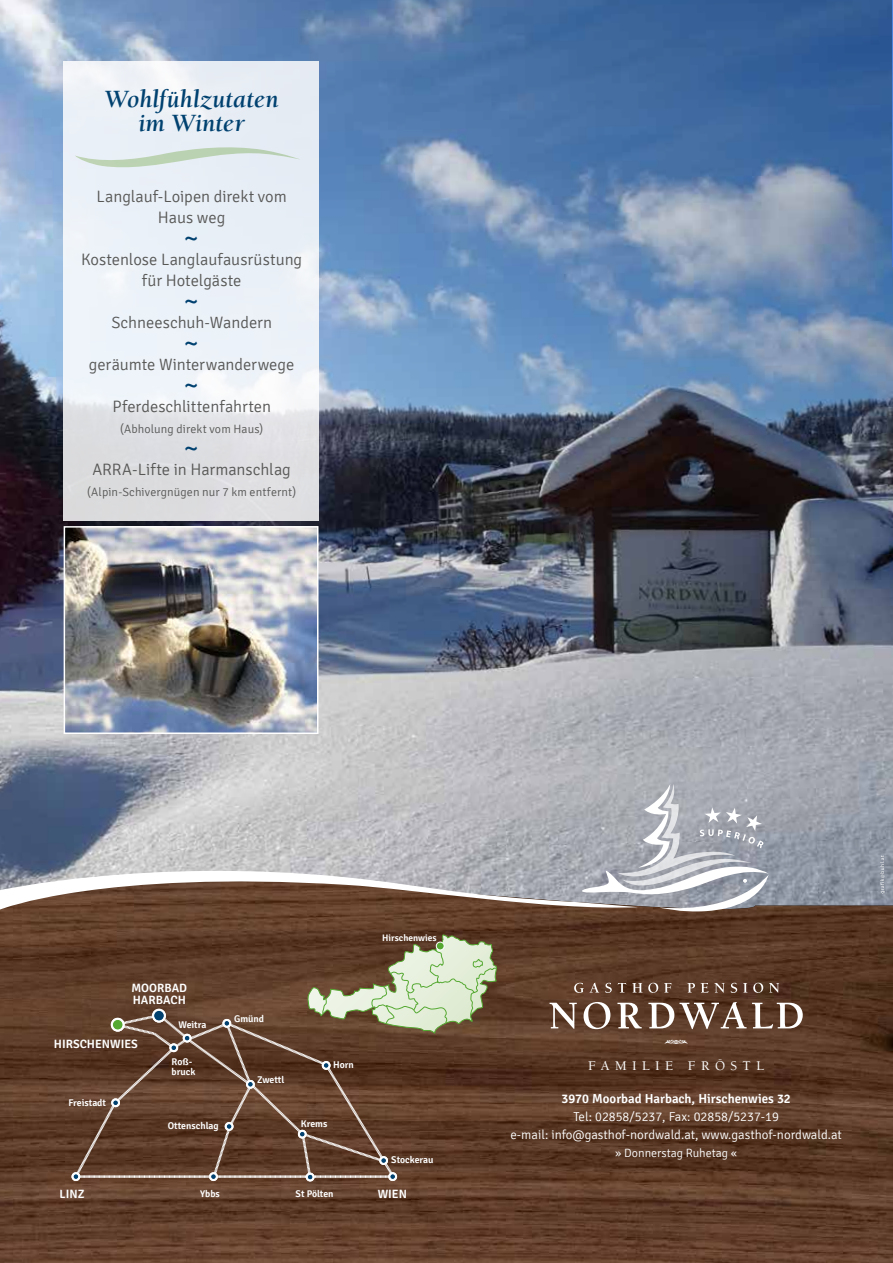
<style>
.page{position:relative;width:893px;height:1263px;background:#fff}
.page>*{position:absolute;margin:0;border:0;box-sizing:border-box;transform-origin:0 0}
.t1{font:italic 700 25.5px/24px "Berkeley";letter-spacing:-.005em;color:#004170;text-align:center}
.t2{font:300 16.5px/21px "Signika";letter-spacing:-.005em;color:#575756;text-align:center}
.t3{font:500 13.65px "Berkeley";letter-spacing:.4em;color:#fff}
.t4{font:300 12.9px/18px "Signika";color:#fff;text-align:center}
.t5{font:600 12.9px "Signika";color:#fff}
.t6{font:300 12px "Signika";letter-spacing:.01em;color:#575756}
.t7{font:600 12px/12px "Signika";color:#fff}
.t8{font:300 12px "Signika";color:#fff}
.t9{font:600 9.75px/10.5px "Signika";color:#fff}
.t10{font:600 9.3px "Signika";color:#fff}
</style>
<div class="page">
<img style="left:0;top:0;width:893px;height:862px">
<img style="left:0;top:880px;width:893px;height:383px">
<div style="left:72px;top:1172px;width:8px;height:9px;border:1px solid #fff;border-radius:50%"></div>
<div style="left:209px;top:1172px;width:9px;height:9px;border:1px solid #fff;border-radius:50%"></div>
<div style="left:306px;top:1173px;width:8px;height:8px;border:1px solid #fff;border-radius:50%"></div>
<div style="left:388px;top:1172px;width:9px;height:9px;border:1px solid #fff;border-radius:50%"></div>
<svg style="left:73px;top:935px;width:425px;height:245px"></svg>
<div style="left:436px;top:942px;width:8px;height:8px;background:#55a932;border-radius:50%"></div>
<div style="left:436px;top:942px;width:8px;height:8px;border:1px solid #fff;border-radius:50%"></div>
<svg style="left:549px;top:1002px;width:254px;height:27px"></svg>
<svg style="left:574px;top:983px;width:205px;height:10px"></svg>
<svg style="left:0;top:784px;width:769px;height:130px"></svg>
<svg style="left:64px;top:62px;width:255px;height:459px;fill:#eaf0f7"></svg>
<svg style="left:75px;top:144px;width:225px;height:30px"></svg>
<img style="left:67px;top:529px;width:248px;height:202px">
<div style="left:64px;top:526px;width:254px;height:208px;border:2px solid #fff"></div>
<svg style="left:880px;top:855px;width:5px;height:38px"></svg>
<img style="left:892px;top:1px;width:1px;height:351px">
<svg style="left:892px;top:119px;width:1px;height:55px"></svg>
<svg style="left:892px;top:1072px;width:1px;height:191px"></svg>
<svg style="left:665px;top:1040px;width:23px;height:4px"></svg>
<h1 class="t1" style="left:105px;top:87px;width:176px">Wohlfühlzutaten im Winter</h1>
<p class="t2" style="left:97px;top:186px;width:192px">Langlauf-Loipen direkt vom<br>Haus weg</p>
<h1 class="t1" style="left:185px;top:225px;width:15px">~</h1>
<p class="t2" style="left:81px;top:249px;width:223px">Kostenlose Langlaufausrüstung für Hotelgäste</p>
<h1 class="t1" style="left:185px;top:288px;width:15px">~</h1>
<p class="t2" style="left:111px;top:312px;width:162px">Schneeschuh-Wandern</p>
<h1 class="t1" style="left:185px;top:330px;width:15px">~</h1>
<p class="t2" style="left:89px;top:354px;width:207px">geräumte Winterwanderwege</p>
<h1 class="t1" style="left:185px;top:372px;width:15px">~</h1>
<p class="t2" style="left:112px;top:396px;width:160px">Pferdeschlittenfahrten</p>
<p class="t6" style="left:120px;top:423px;width:145px">(Abholung direkt vom Haus)</p>
<h1 class="t1" style="left:185px;top:435px;width:15px">~</h1>
<p class="t2" style="left:92px;top:459px;width:200px">ARRA-Lifte in Harmanschlag</p>
<p class="t6" style="left:87px;top:486px;width:210px">(Alpin-Schivergnügen nur 7 km entfernt)</p>
<p class="t7" style="left:131px;top:982px;width:57px">MOORBAD<br>HARBACH</p>
<p class="t7" style="left:54px;top:1038px;width:86px">HIRSCHENWIES</p>
<p class="t9" style="left:68px;top:1098px;width:39px">Freistadt</p>
<p class="t9" style="left:179px;top:1020px;width:29px">Weitra</p>
<p class="t9" style="left:172px;top:1056px;width:25px">Roß&shy;bruck</p>
<p class="t9" style="left:168px;top:1120px;width:52px">Ottenschlag</p>
<p class="t9" style="left:234px;top:1013px;width:32px">Gmünd</p>
<p class="t9" style="left:257px;top:1075px;width:29px">Zwettl</p>
<p class="t9" style="left:333px;top:1060px;width:22px">Horn</p>
<p class="t9" style="left:301px;top:1118px;width:28px">Krems</p>
<p class="t10" style="left:382px;top:932px;width:56px">Hirschenwies</p>
<p class="t9" style="left:391px;top:1155px;width:44px">Stockerau</p>
<p class="t7" style="left:60px;top:1188px;width:26px">LINZ</p>
<p class="t9" style="left:200px;top:1188px;width:21px">Ybbs</p>
<p class="t9" style="left:296px;top:1188px;width:40px">St Pölten</p>
<p class="t7" style="left:378px;top:1188px;width:31px">WIEN</p>
<p class="t3" style="left:588px;top:1059px;width:177px">FAMILIE FRÖSTL</p>
<p class="t5" style="left:562px;top:1091px;width:231px">3970 Moorbad Harbach, Hirschenwies 32</p>
<p class="t4" style="left:510px;top:1107px;width:333px">Tel: 02858/5237, Fax: 02858/5237-19<br>e-mail: info@gasthof-nordwald.at, www.gasthof-nordwald.at</p>
<p class="t8" style="left:615px;top:1146px;width:124px">» Donnerstag Ruhetag «</p>
</div>
